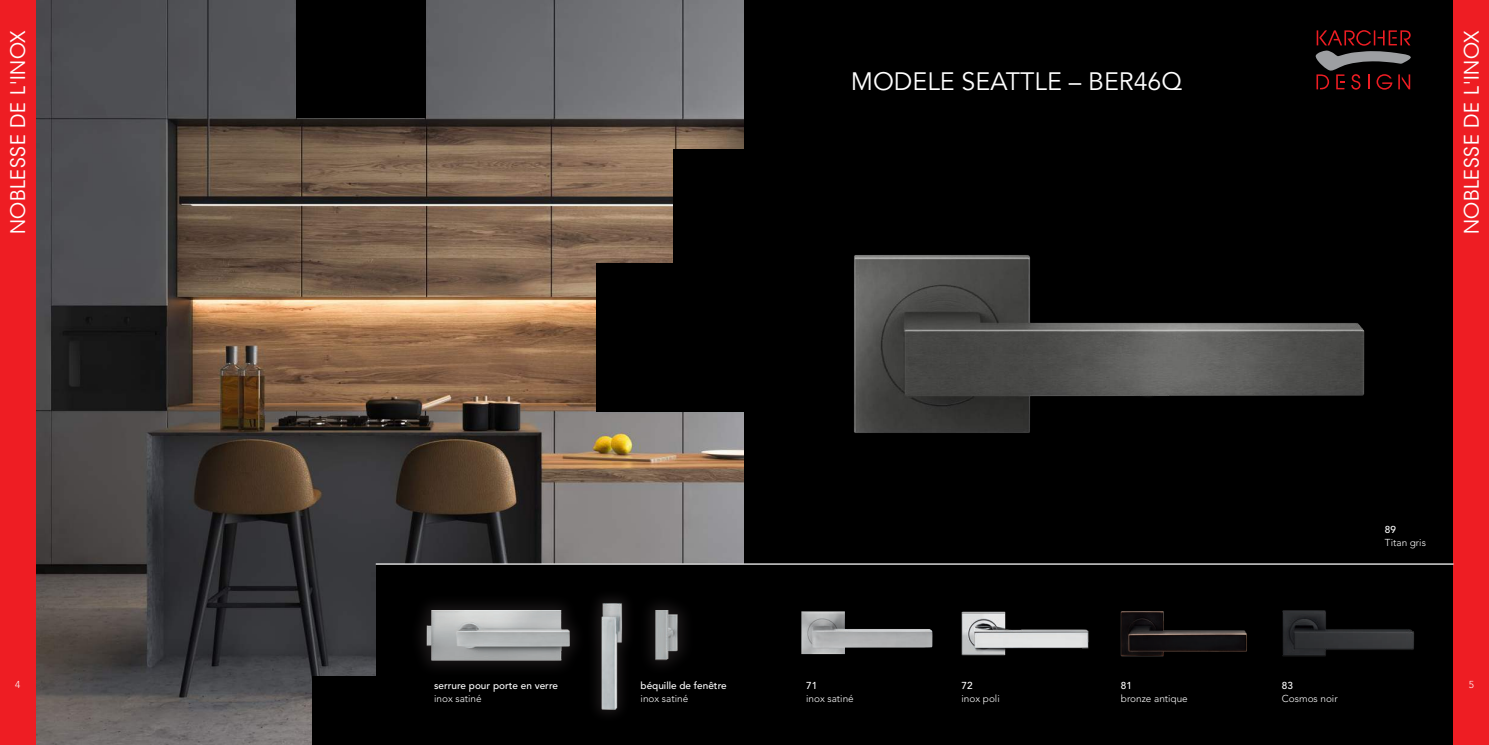
<style>
.page{position:relative;width:1489px;height:745px;background:#fff}
.page>*{position:absolute;margin:0;border:0;box-sizing:border-box;transform-origin:0 0}
.t1{font:25px "Avenir LT Std";color:#fff}
.t2{font:20px "ITC Avant Garde Std";letter-spacing:.03em;color:#fff}
.t3{font:300 10px "Avenir LT Std";color:#fff}
.t4{font:500 10px "Avenir LT Std";color:#fff}
</style>
<div class="page">
<img style="left:35px;top:0;width:709px;height:744px">
<div style="left:673px;top:149px;width:116px;height:116px;background:#000"></div>
<div style="left:595px;top:262px;width:149px;height:149px;background:#000"></div>
<div style="left:312px;top:676px;width:68px;height:68px;background:#000"></div>
<div style="left:296px;top:0;width:129px;height:117px;background:#000"></div>
<div style="left:376px;top:563px;width:1077px;height:181px;background:#000"></div>
<div style="left:744px;top:0;width:709px;height:744px;background:#000"></div>
<div style="left:0;top:0;width:35px;height:744px;background:#ee1d23"></div>
<div style="left:1453px;top:0;width:35px;height:744px;background:#ee1d23"></div>
<img style="left:854px;top:255px;width:511px;height:178px">
<img style="left:1120px;top:611px;width:127px;height:44px">
<img style="left:961px;top:611px;width:128px;height:44px">
<img style="left:801px;top:611px;width:131px;height:42px">
<img style="left:1282px;top:610px;width:132px;height:45px">
<hr style="left:376px;top:563px;width:1077px;height:1px;background:#fff">
<img style="left:595px;top:598px;width:32px;height:116px">
<img style="left:650px;top:609px;width:34px;height:56px">
<div style="left:409px;top:592px;width:178px;height:85px;background:#231f20;opacity:.75"></div>
<img style="left:416px;top:609px;width:156px;height:68px">
<svg style="left:1315px;top:30px;width:95px;height:60px"></svg>
<h2 class="t2" style="left:6px;top:234px;width:205px;rotate:-90deg">NOBLESSE DE L'INOX</h2>
<h2 class="t2" style="left:1459px;top:234px;width:205px;rotate:-90deg">NOBLESSE DE L'INOX</h2>
<h1 class="t1" style="left:850px;top:67px;width:333px">MODELE SEATTLE – BER46Q</h1>
<p class="t4" style="left:1384px;top:523px;width:13px">89</p>
<p class="t3" style="left:1384px;top:536px;width:43px">Titan gris</p>
<p class="t3" style="left:15px;top:678px;width:7px">4</p>
<p class="t3" style="left:1468px;top:678px;width:7px">5</p>
<p class="t4" style="left:640px;top:679px;width:88px">béquille de fenêtre</p>
<p class="t3" style="left:640px;top:692px;width:49px">inox satiné</p>
<p class="t4" style="left:961px;top:679px;width:13px">72</p>
<p class="t3" style="left:961px;top:692px;width:40px">inox poli</p>
<p class="t4" style="left:1281px;top:679px;width:13px">83</p>
<p class="t3" style="left:1281px;top:692px;width:57px">Cosmos noir</p>
<p class="t4" style="left:1120px;top:679px;width:13px">81</p>
<p class="t3" style="left:1120px;top:692px;width:68px">bronze antique</p>
<p class="t4" style="left:806px;top:679px;width:13px">71</p>
<p class="t3" style="left:806px;top:692px;width:49px">inox satiné</p>
<p class="t4" style="left:434px;top:679px;width:125px">serrure pour porte en verre</p>
<p class="t3" style="left:434px;top:692px;width:49px">inox satiné</p>
</div>
